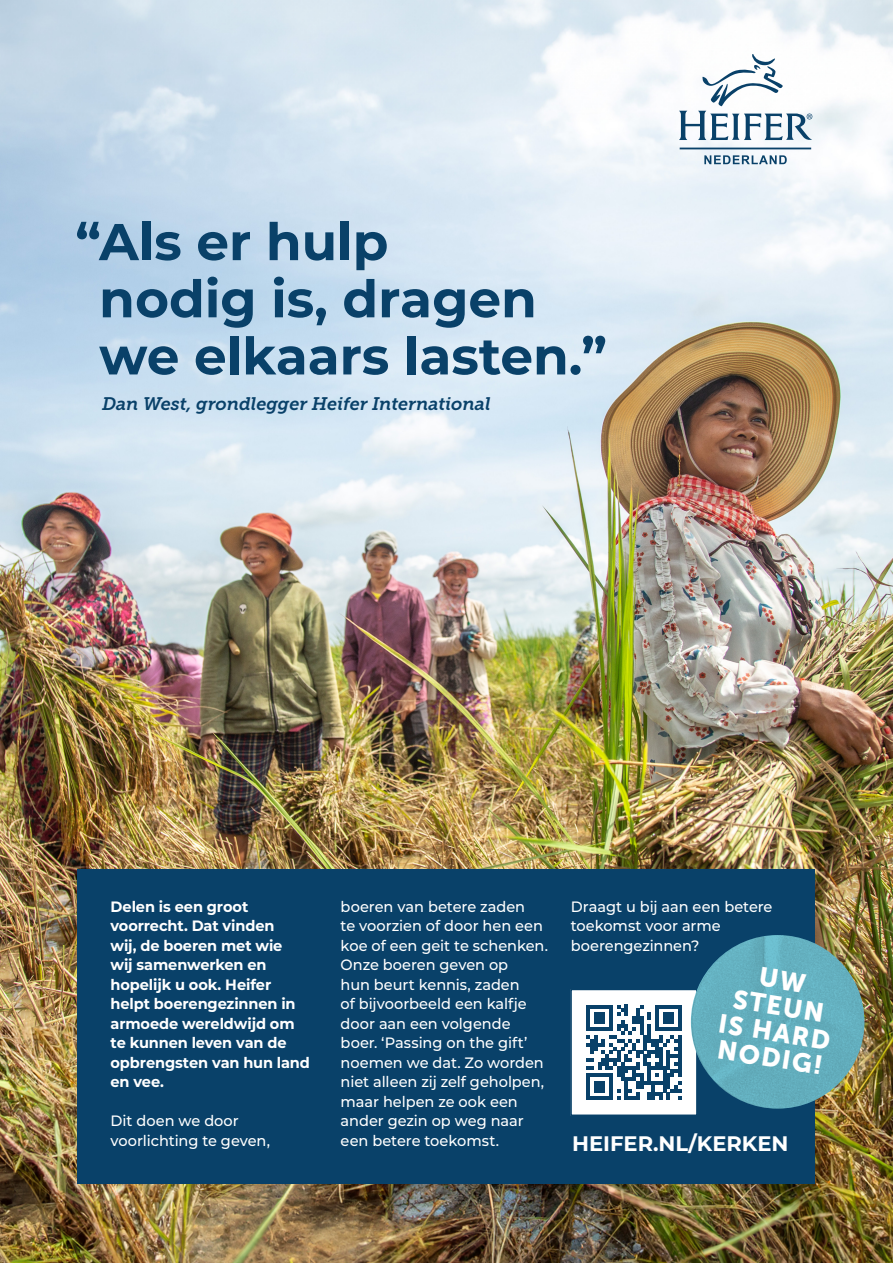
<style>
.page{position:relative;width:893px;height:1263px;background:#fff}
.page>*{position:absolute;margin:0;border:0;box-sizing:border-box;transform-origin:0 0}
.t1{font:700 51.75px/57.2px "Montserrat";color:#094169}
.brood_schreef{font:26.1px/26.1px "Museo Sans 900";color:#fff;text-align:center}
.t2{font:700 21px "Montserrat";color:#fff}
.t3{font:italic 18px "Museo Slab 700";color:#094169}
.t4{font:500 15px/19.5px "Montserrat";letter-spacing:-.005em;color:#fff}
.t5{font:700 15px/19.5px "Montserrat";letter-spacing:-.005em;color:#fff}
</style>
<div class="page">
<img style="left:0;top:0;width:893px;height:1263px">
<div style="left:78px;top:869px;width:737px;height:314px;background:#094169"></div>
<div style="left:571px;top:989px;width:126px;height:126px;background:#fff"></div>
<svg style="left:586px;top:1005px;width:96px;height:95px"></svg>
<div style="left:570px;top:988px;width:128px;height:128px;border:2px solid #094169"></div>
<img style="left:691px;top:935px;width:173px;height:174px">
<svg style="left:679px;top:54px;width:133px;height:110px"></svg>
<p class="t1" style="left:99px;top:211px;width:509px;text-indent:-24px">“Als er hulp<br>nodig is, dragen we elkaars lasten.”</p>
<p class="t3" style="left:102px;top:394px;width:390px">Dan West, grondlegger Heifer International</p>
<p class="t5" style="left:111px;top:896px;width:201px">Delen is een groot voorrecht. Dat vinden<br>wij, de boeren met wie<br>wij samenwerken en hopelijk u ook. Heifer helpt boerengezinnen in armoede wereldwijd om te kunnen leven van de opbrengsten van hun land en vee.</p>
<p class="t4" style="left:111px;top:1111px;width:161px">Dit doen we door voorlichting te geven,</p>
<p class="t4" style="left:341px;top:896px;width:209px">boeren van betere zaden<br>te voorzien of door hen een koe of een geit te schenken.<br>Onze boeren geven op<br>hun beurt kennis, zaden<br>of bijvoorbeeld een kalfje door aan een volgende boer. ‘Passing on the gift’ noemen we dat. Zo worden niet alleen zij zelf geholpen, maar helpen ze ook een ander gezin op weg naar een betere toekomst.</p>
<p class="t4" style="left:571px;top:896px;width:203px">Draagt u bij aan een betere toekomst voor arme boerengezinnen?</p>
<p class="brood_schreef" style="left:739px;top:960px;width:93px;rotate:9deg">UW<br>STEUN</p>
<p class="brood_schreef" style="left:721px;top:1010px;width:115px;rotate:9deg">IS HARD</p>
<p class="brood_schreef" style="left:720px;top:1036px;width:108px;rotate:9deg">NODIG!</p>
<p class="t2" style="left:572px;top:1129px;width:218px">HEIFER.NL/KERKEN</p>
</div>
